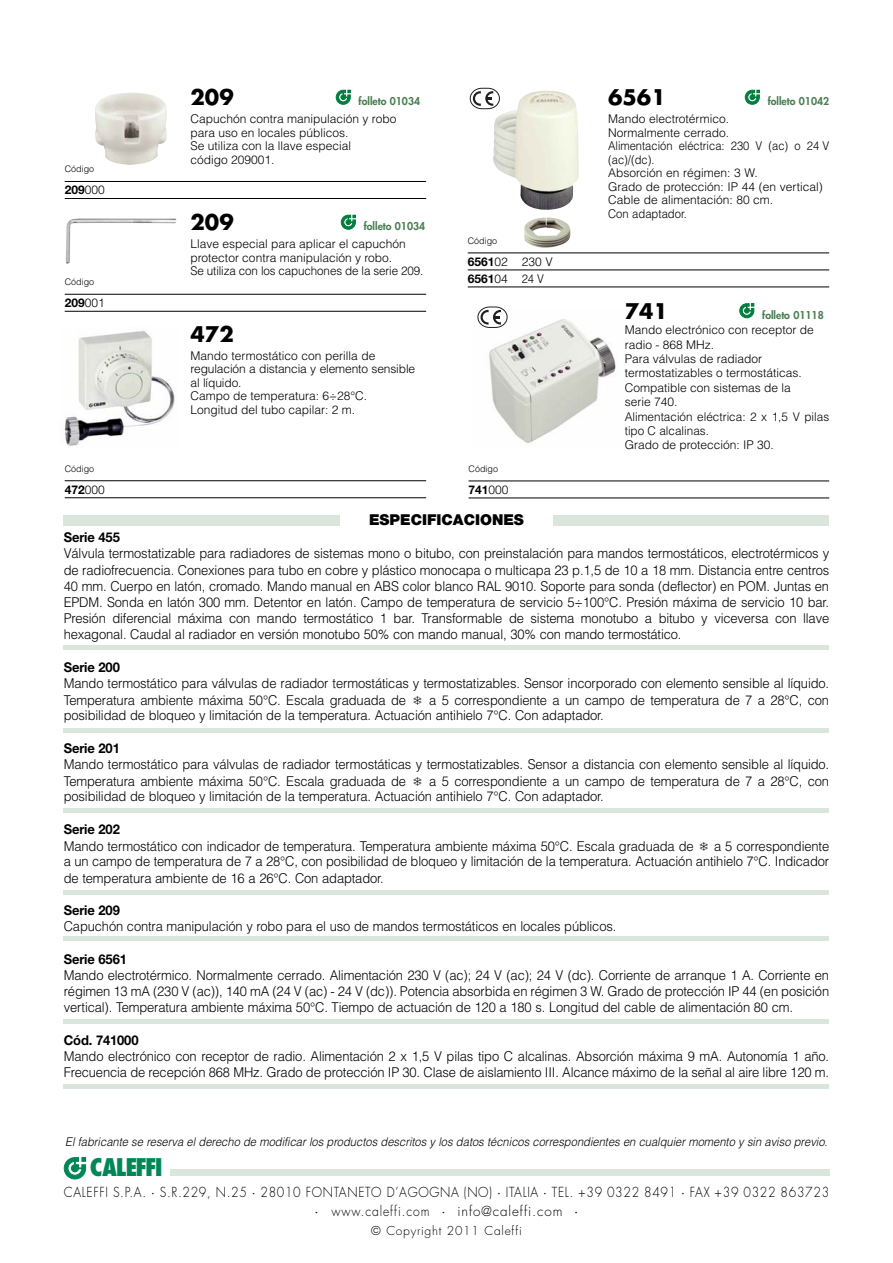
<style>
.page{position:relative;width:893px;height:1263px;background:#fff}
.page>*{position:absolute;margin:0;border:0;box-sizing:border-box;transform-origin:0 0}
.t1{font:800 condensed 23.7px "Futura";color:#008657;scale:1.04 1}
.t2{font:700 21px "Futura";color:#000}
.t3{font:900 15px "Helvetica Neue";color:#000}
.t4{font:300 13.5px/16.2px "Helvetica";letter-spacing:-.01em;color:#000;text-align:justify;scale:.96 1}
.t5{font:300 13.5px/18.9px "Futura";letter-spacing:.055em;color:#000;text-align:center;scale:.9 1}
.t6{font:700 13.5px "Helvetica Neue";letter-spacing:-.01em;color:#000;scale:.96 1}
.t7{font:300 12px/13.5px "Helvetica";color:#000}
.t8{font:italic 300 12px "Helvetica";color:#000;scale:.93 1}
.t9{font:700 12px "Helvetica Neue";color:#000}
.t10{font:300 12px "Futura";letter-spacing:.06em;color:#000}
.t11{font:800 10.5px "Futura";color:#477d4f}
.t12{font:300 9px "Helvetica";color:#000}
.s1{font-family:"Helvetica";font-weight:300}
.s2{font-family:"Helvetica Neue";font-weight:700}
.s3{font-family:"MS Gothic";font-weight:400;font-size:12.75px}
.s4{font-weight:400}
</style>
<div class="page">
<div style="left:64px;top:1019px;width:765px;height:5px;background:#dae5dc"></div>
<div style="left:64px;top:515px;width:765px;height:10px;background:#dae5dc"></div>
<div style="left:340px;top:513px;width:213px;height:21px;background:#fff"></div>
<div style="left:170px;top:1169px;width:659px;height:6px;background:#dae5dc"></div>
<svg style="left:64px;top:1157px;width:22px;height:22px"></svg>
<img style="left:66px;top:218px;width:110px;height:46px">
<hr style="left:65px;top:294px;width:361px;height:1px;background:#000">
<hr style="left:65px;top:311px;width:361px;height:1px;background:#000">
<svg style="left:340px;top:214px;width:16px;height:16px"></svg>
<svg style="left:341px;top:215px;width:14px;height:14px"></svg>
<img style="left:95px;top:92px;width:72px;height:73px">
<hr style="left:65px;top:181px;width:361px;height:1px;background:#000">
<hr style="left:65px;top:198px;width:361px;height:1px;background:#000">
<svg style="left:336px;top:90px;width:14px;height:14px"></svg>
<img style="left:64px;top:331px;width:111px;height:115px">
<img style="left:493px;top:91px;width:86px;height:119px">
<svg style="left:744px;top:89px;width:16px;height:16px"></svg>
<svg style="left:745px;top:90px;width:14px;height:14px"></svg>
<svg style="left:470px;top:88px;width:30px;height:21px"></svg>
<img style="left:524px;top:217px;width:46px;height:31px">
<hr style="left:65px;top:480px;width:361px;height:1px;background:#000">
<hr style="left:65px;top:497px;width:361px;height:1px;background:#000">
<hr style="left:468px;top:253px;width:361px;height:1px;background:#000">
<hr style="left:468px;top:270px;width:361px;height:1px;background:#000">
<hr style="left:468px;top:287px;width:361px;height:1px;background:#000">
<hr style="left:64px;top:646px;width:765px;height:4px;background:#dae5dc">
<div style="left:64px;top:728px;width:765px;height:5px;background:#dae5dc"></div>
<hr style="left:64px;top:809px;width:765px;height:4px;background:#dae5dc">
<hr style="left:64px;top:890px;width:765px;height:4px;background:#dae5dc">
<div style="left:64px;top:936px;width:765px;height:5px;background:#dae5dc"></div>
<div style="left:64px;top:1084px;width:765px;height:5px;background:#dae5dc"></div>
<img style="left:485px;top:319px;width:131px;height:125px">
<hr style="left:468px;top:481px;width:361px;height:1px;background:#000">
<hr style="left:468px;top:498px;width:361px;height:1px;background:#000">
<svg style="left:740px;top:304px;width:14px;height:14px"></svg>
<svg style="left:477px;top:306px;width:31px;height:21px"></svg>
<p class="t12" style="left:65px;top:164px;width:31px">Código</p>
<p class="t9" style="left:65px;top:186px;width:42px">209<span class="s1">000</span></p>
<p class="t12" style="left:65px;top:277px;width:31px">Código</p>
<p class="t9" style="left:65px;top:299px;width:42px">209<span class="s1">001</span></p>
<p class="t12" style="left:65px;top:463px;width:31px">Código</p>
<p class="t9" style="left:65px;top:485px;width:42px">472<span class="s1">000</span></p>
<h2 class="t2" style="left:191px;top:88px;width:45px">209</h2>
<p class="t11" style="left:359px;top:96px;width:63px">folleto 01034</p>
<p class="t7" style="left:191px;top:112px;width:207px">Capuchón contra manipulación y robo para uso en locales públicos.<br>Se utiliza con la llave especial<br>código 209001.</p>
<h2 class="t2" style="left:191px;top:213px;width:45px">209</h2>
<p class="t11" style="left:364px;top:221px;width:63px">folleto 01034</p>
<p class="t7" style="left:191px;top:237px;width:234px">Llave especial para aplicar el capuchón protector contra manipulación y robo.<br>Se utiliza con los capuchones de la serie 209.</p>
<h2 class="t2" style="left:191px;top:324px;width:45px">472</h2>
<p class="t7" style="left:191px;top:349px;width:226px">Mando termostático con perilla de regulación a distancia y elemento sensible al líquido.<br>Campo de temperatura: 6÷28°C.<br>Longitud del tubo capilar: 2 m.</p>
<p class="t12" style="left:468px;top:235px;width:31px">Código</p>
<p class="t7" style="left:468px;top:253px;width:87px;line-height:17px"><span class="s2">6561</span>02 230 V<br><span class="s2">6561</span>04 24 V</p>
<p class="t12" style="left:468px;top:463px;width:31px">Código</p>
<p class="t9" style="left:468px;top:485px;width:42px">741<span class="s1">000</span></p>
<p class="t3" style="left:369px;top:515px;width:156px">ESPECIFICACIONES</p>
<h2 class="t2" style="left:608px;top:88px;width:59px">6561</h2>
<p class="t11" style="left:768px;top:96px;width:63px">folleto 01042</p>
<p class="t7" style="left:608px;top:112px;width:223px">Mando electrotérmico.<br>Normalmente cerrado.<br>Alimentación eléctrica: 230 V (ac) o 24 V (ac)/(dc).<br>Absorción en régimen: 3 W.<br>Grado de protección: IP 44 (en vertical)<br>Cable de alimentación: 80 cm.<br>Con adaptador.</p>
<h2 class="t2" style="left:625px;top:301px;width:45px">741</h2>
<p class="t11" style="left:762px;top:310px;width:63px">folleto 01118</p>
<p class="t7" style="left:625px;top:323px;width:206px;line-height:14.4px">Mando electrónico con receptor de radio - 868 MHz.<br>Para válvulas de radiador termostatizables o termostáticas.<br>Compatible con sistemas de la<br>serie 740.<br>Alimentación eléctrica: 2 x 1,5 V pilas tipo C alcalinas.<br>Grado de protección: IP 30.</p>
<p class="t6" style="left:64px;top:532px;width:60px">Serie 455</p>
<p class="t4" style="left:64px;top:545px;width:799px">Válvula termostatizable para radiadores de sistemas mono o bitubo, con preinstalación para mandos termostáticos, electrotérmicos y de radiofrecuencia. Conexiones para tubo en cobre y plástico monocapa o multicapa 23 p.1,5 de 10 a 18 mm. Distancia entre centros 40 mm. Cuerpo en latón, cromado. Mando manual en ABS color blanco RAL 9010. Soporte para sonda (deflector) en POM. Juntas en EPDM. Sonda en latón 300 mm. Detentor en latón. Campo de temperatura de servicio 5÷100°C. Presión máxima de servicio 10 bar.<br>Presión diferencial máxima con mando termostático 1 bar. Transformable de sistema monotubo a bitubo y viceversa con llave hexagonal. Caudal al radiador en versión monotubo 50% con mando manual, 30% con mando termostático.</p>
<p class="t6" style="left:64px;top:662px;width:60px">Serie 200</p>
<p class="t4" style="left:64px;top:674px;width:799px;line-height:17.4px">Mando termostático para válvulas de radiador termostáticas y termostatizables. Sensor incorporado con elemento sensible al líquido.<br>Temperatura ambiente máxima 50°C. Escala graduada de <span class="s3">❄</span> a 5 correspondiente a un campo de temperatura de 7 a 28°C, con</p>
<p class="t4" style="left:64px;top:708px;width:564px">posibilidad de bloqueo y limitación de la temperatura. Actuación antihielo 7°C. Con adaptador.</p>
<p class="t6" style="left:64px;top:743px;width:60px">Serie 201</p>
<p class="t4" style="left:64px;top:756px;width:799px;line-height:17.4px">Mando termostático para válvulas de radiador termostáticas y termostatizables. Sensor a distancia con elemento sensible al líquido.<br>Temperatura ambiente máxima 50°C. Escala graduada de <span class="s3">❄</span> a 5 correspondiente a un campo de temperatura de 7 a 28°C, con</p>
<p class="t4" style="left:64px;top:789px;width:564px">posibilidad de bloqueo y limitación de la temperatura. Actuación antihielo 7°C. Con adaptador.</p>
<p class="t6" style="left:64px;top:824px;width:60px">Serie 202</p>
<p class="t4" style="left:64px;top:839px;width:799px;line-height:15.6px">Mando termostático con indicador de temperatura. Temperatura ambiente máxima 50°C. Escala graduada de <span class="s3">❄</span> a 5 correspondiente a un campo de temperatura de 7 a 28°C, con posibilidad de bloqueo y limitación de la temperatura. Actuación antihielo 7°C. Indicador de temperatura ambiente de 16 a 26°C. Con adaptador.</p>
<p class="t6" style="left:64px;top:905px;width:60px">Serie 209</p>
<p class="t4" style="left:64px;top:918px;width:577px">Capuchón contra manipulación y robo para el uso de mandos termostáticos en locales públicos.</p>
<p class="t6" style="left:64px;top:954px;width:67px">Serie 6561</p>
<p class="t4" style="left:64px;top:967px;width:799px">Mando electrotérmico. Normalmente cerrado. Alimentación 230 V (ac); 24 V (ac); 24 V (dc). Corriente de arranque 1 A. Corriente en régimen 13 mA (230 V (ac)), 140 mA (24 V (ac) - 24 V (dc)). Potencia absorbida en régimen 3 W. Grado de protección IP 44 (en posición vertical). Temperatura ambiente máxima 50°C. Tiempo de actuación de 120 a 180 s. Longitud del cable de alimentación 80 cm.</p>
<p class="t6" style="left:64px;top:1035px;width:79px">Cód. 741000</p>
<p class="t4" style="left:64px;top:1048px;width:799px">Mando electrónico con receptor de radio. Alimentación 2 x 1,5 V pilas tipo C alcalinas. Absorción máxima 9 mA. Autonomía 1 año.<br>Frecuencia de recepción 868 MHz. Grado de protección IP 30. Clase de aislamiento III. Alcance máximo de la señal al aire libre 120 m.</p>
<p class="t8" style="left:65px;top:1134px;width:821px">El fabricante se reserva el derecho de modificar los productos descritos y los datos técnicos correspondientes en cualquier momento y sin aviso previo.</p>
<p class="t5" style="left:64px;top:1184px;width:852px">CALEFFI S.P.A. <span class="s4">·</span> S.R.229, N.25 <span class="s4">·</span> 28010 FONTANETO D’AGOGNA (NO) <span class="s4">·</span> ITALIA <span class="s4">·</span> TEL. +39 0322 8491 <span class="s4">·</span> FAX +39 0322 863723 <span class="s4">·</span> www.caleffi.com <span class="s4">·</span> info@caleffi.com <span class="s4">·</span></p>
<p class="t10" style="left:371px;top:1225px;width:152px">© Copyright 2011 Caleffi</p>
<h1 class="t1" style="left:90px;top:1157px;width:72px">CALEFFI</h1>
</div>
